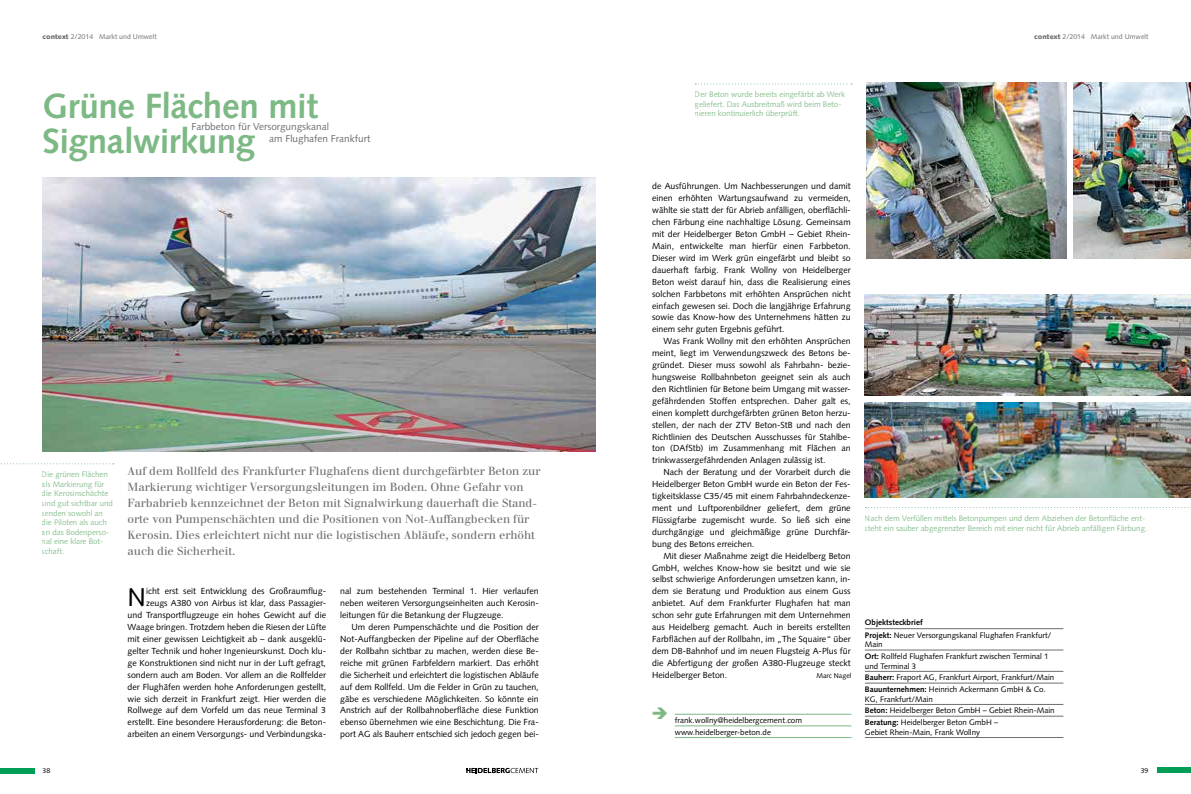
<style>
.page{position:relative;width:1191px;height:794px;background:#fff}
.page>*{position:absolute;margin:0;border:0;box-sizing:border-box;transform-origin:0 0}
.t1{font:700 35px/35px "Syntax";letter-spacing:-.01em;color:#7db984}
.t2{font:25.7px "Syntax";color:#000}
.t3{font:11.5px/16px "Walbaum";letter-spacing:-.005em;color:#6d6e71}
.t4{font:10px/11.9px "Syntax";color:#6d6e71}
.t5{font:8.8px/11.9px "Syntax";color:#000;text-align:justify}
.t6{font:8px/11.7px "Syntax";color:#000}
.t7{font:8px/9.6px "Syntax";letter-spacing:-.005em;color:#7db984}
.t8{font:7px "Syntax";color:#6d6e71}
.t9{font:7px "Syntax";color:#000}
.s1{font-weight:900}
.s2{font-weight:700}
</style>
<div class="page">
<svg style="left:466px;top:768px;width:72px;height:5px"></svg>
<div style="left:0;top:768px;width:34px;height:5px;background:#009d57"></div>
<div style="left:1157px;top:768px;width:34px;height:5px;background:#009d57"></div>
<img style="left:43px;top:177px;width:552px;height:274px">
<svg style="left:865px;top:507px;width:326px;height:1px"></svg>
<svg style="left:695px;top:83px;width:157px;height:1px"></svg>
<svg style="left:0;top:463px;width:114px;height:1px"></svg>
<hr style="left:675px;top:714px;width:176px;height:1px;background:#7db984">
<hr style="left:675px;top:725px;width:176px;height:1px;background:#7db984">
<hr style="left:675px;top:737px;width:176px;height:1px;background:#7db984">
<hr style="left:865px;top:628px;width:198px;height:1px;background:#6d6e71">
<hr style="left:865px;top:650px;width:198px;height:1px;background:#6d6e71">
<hr style="left:865px;top:671px;width:198px;height:1px;background:#6d6e71">
<hr style="left:865px;top:683px;width:198px;height:1px;background:#6d6e71">
<hr style="left:865px;top:704px;width:198px;height:1px;background:#6d6e71">
<hr style="left:865px;top:716px;width:198px;height:1px;background:#6d6e71">
<hr style="left:865px;top:737px;width:198px;height:1px;background:#6d6e71">
<img style="left:867px;top:83px;width:199px;height:176px">
<img style="left:1073px;top:83px;width:118px;height:176px">
<img style="left:865px;top:294px;width:326px;height:101px">
<img style="left:865px;top:403px;width:326px;height:94px">
<p class="t8" style="left:43px;top:33px;width:116px"><span class="s1">context</span> 2/2014 Markt und Umwelt</p>
<h1 class="t1" style="left:43px;top:89px;width:277px">Grüne Flächen mit<br>Signalwirkung</h1>
<p class="t4" style="left:269px;top:120px;width:103px;text-indent:-78px">Farbbeton für Versorgungskanal<br>am Flughafen Frankfurt</p>
<p class="t7" style="left:42px;top:469px;width:73px">Die grünen Flächen als Markierung für die Kerosinschächte sind gut sichtbar und senden sowohl an die Piloten als auch an das Bodenperso&shy;nal eine klare Bot&shy;schaft.</p>
<p class="t9" style="left:43px;top:766px;width:9px">38</p>
<p class="t3" style="left:128px;top:463px;width:414px">Auf dem Rollfeld des Frankfurter Flughafens dient durchgefärbter Beton zur Markierung wichtiger Versorgungsleitungen im Boden. Ohne Gefahr von Farbabrieb kennzeichnet der Beton mit Signalwirkung dauerhaft die Stand&shy;orte von Pumpenschächten und die Positionen von Not-Auffangbecken für Kerosin. Dies erleichtert nicht nur die logistischen Abläufe, sondern erhöht auch die Sicherheit.</p>
<h2 class="t2" style="left:128px;top:582px;width:20px">N</h2>
<p class="t5" style="left:340px;top:585px;width:200px">nal zum bestehenden Terminal 1. Hier verlaufen neben weiteren Versorgungseinheiten auch Kerosin&shy;leitungen für die Betankung der Flugzeuge.</p>
<p class="t5" style="left:340px;top:621px;width:200px;text-indent:11px">Um deren Pumpenschächte und die Position der Not-Auffangbecken der Pipeline auf der Oberfläche der Rollbahn sichtbar zu machen, werden diese Be&shy;reiche mit grünen Farbfeldern markiert. Das erhöht die Sicherheit und erleichtert die logistischen Abläufe auf dem Rollfeld. Um die Felder in Grün zu tauchen, gäbe es verschiedene Möglichkeiten. So könnte ein Anstrich auf der Rollbahnoberfläche diese Funktion ebenso übernehmen wie eine Beschichtung. Die Fra&shy;port AG als Bauherr entschied sich jedoch gegen bei-</p>
<p class="t5" style="left:128px;top:585px;width:200px;text-align:right">icht erst seit Entwicklung des Großraumflug&shy;zeugs A380 von Airbus ist klar, dass Passagier-<br>und Transportflugzeuge ein hohes Gewicht auf die Waage bringen. Trotzdem heben die Riesen der Lüfte mit einer gewissen Leichtigkeit ab – dank ausgeklü&shy;gelter Technik und hoher Ingenieurskunst. Doch klu&shy;ge Konstruktionen sind nicht nur in der Luft gefragt, sondern auch am Boden. Vor allem an die Rollfelder der Flughäfen werden hohe Anforderungen gestellt, wie sich derzeit in Frankfurt zeigt. Hier werden die Rollwege auf dem Vorfeld um das neue Terminal 3 erstellt. Eine besondere Herausforderung: die Beton&shy;arbeiten an einem Versorgungs- und Verbindungska-</p>
<p class="t7" style="left:694px;top:90px;width:152px">Der Beton wurde bereits eingefärbt ab Werk geliefert. Das Ausbreitmaß wird beim Beto&shy;nieren kontinuierlich überprüft.</p>
<p class="t8" style="left:1034px;top:33px;width:116px"><span class="s1">context</span> 2/2014 Markt und Umwelt</p>
<p class="t5" style="left:652px;top:180px;width:200px">de Ausführungen. Um Nachbesserungen und damit einen erhöhten Wartungsaufwand zu vermeiden, wählte sie statt der für Abrieb anfälligen, oberflächli&shy;chen Färbung eine nachhaltige Lösung. Gemeinsam mit der Heidelberger Beton GmbH – Gebiet Rhein-Main, entwickelte man hierfür einen Farbbeton.<br>Dieser wird im Werk grün eingefärbt und bleibt so dauerhaft farbig. Frank Wollny von Heidelberger Beton weist darauf hin, dass die Realisierung eines solchen Farbbetons mit erhöhten Ansprüchen nicht einfach gewesen sei. Doch die langjährige Erfahrung sowie das Know-how des Unternehmens hätten zu einem sehr guten Ergebnis geführt.</p>
<p class="t5" style="left:652px;top:335px;width:200px;text-indent:11px">Was Frank Wollny mit den erhöhten Ansprüchen meint, liegt im Verwendungszweck des Betons be&shy;gründet. Dieser muss sowohl als Fahrbahn- bezie&shy;hungsweise Rollbahnbeton geeignet sein als auch den Richtlinien für Betone beim Umgang mit wasser&shy;gefährdenden Stoffen entsprechen. Daher galt es, einen komplett durchgefärbten grünen Beton herzu&shy;stellen, der nach der ZTV Beton-StB und nach den Richtlinien des Deutschen Ausschusses für Stahlbe&shy;ton (DAfStb) im Zusammenhang mit Flächen an trinkwassergefährdenden Anlagen zulässig ist.</p>
<p class="t5" style="left:652px;top:466px;width:200px;text-indent:11px">Nach der Beratung und der Vorarbeit durch die Heidelberger Beton GmbH wurde ein Beton der Fes&shy;tigkeitsklasse C35/45 mit einem Fahrbahndeckenze&shy;ment und Luftporenbildner geliefert, dem grüne Flüssigfarbe zugemischt wurde. So ließ sich eine durchgängige und gleichmäßige grüne Durchfär&shy;bung des Betons erreichen.</p>
<p class="t5" style="left:652px;top:550px;width:200px;text-indent:11px">Mit dieser Maßnahme zeigt die Heidelberg Beton GmbH, welches Know-how sie besitzt und wie sie selbst schwierige Anforderungen umsetzen kann, in&shy;dem sie Beratung und Produktion aus einem Guss anbietet. Auf dem Frankfurter Flughafen hat man schon sehr gute Erfahrungen mit dem Unternehmen aus Heidelberg gemacht. Auch in bereits erstellten Farbflächen auf der Rollbahn, im „The Squaire“ über dem DB-Bahnhof und im neuen Flugsteig A-Plus für die Abfertigung der großen A380-Flugzeuge steckt Heidelberger Beton.</p>
<p class="t9" style="left:816px;top:671px;width:36px">Marc Nagel</p>
<p class="t6" style="left:675px;top:714px;width:129px">frank.wollny@heidelbergcement.com www.heidelberger-beton.de</p>
<p class="t7" style="left:865px;top:514px;width:284px">Nach dem Verfüllen mittels Betonpumpen und dem Abziehen der Betonfläche ent&shy;steht ein sauber abgegrenzter Bereich mit einer nicht für Abrieb anfälligen Färbung.</p>
<p class="t6" style="left:865px;top:615px;width:188px;line-height:12.9px"><span class="s2">Objektsteckbrief<br>Projekt:</span> Neuer Versorgungskanal Flughafen Frankfurt/</p>
<p class="t6" style="left:865px;top:638px;width:185px">Main<br><span class="s2">Ort:</span> Rollfeld Flughafen Frankfurt zwischen Terminal 1</p>
<p class="t6" style="left:865px;top:660px;width:191px">und Terminal 3<br><span class="s2">Bauherr:</span> Fraport AG, Frankfurt Airport, Frankfurt/Main<br><span class="s2">Bauunternehmen:</span> Heinrich Ackermann GmbH &amp; Co.</p>
<p class="t6" style="left:865px;top:693px;width:191px">KG, Frankfurt/Main<br><span class="s2">Beton:</span> Heidelberger Beton GmbH – Gebiet Rhein-Main<br><span class="s2">Beratung:</span> Heidelberger Beton GmbH –</p>
<p class="t6" style="left:865px;top:726px;width:117px">Gebiet Rhein-Main, Frank Wollny</p>
<p class="t9" style="left:1140px;top:766px;width:9px">39</p>
</div>
